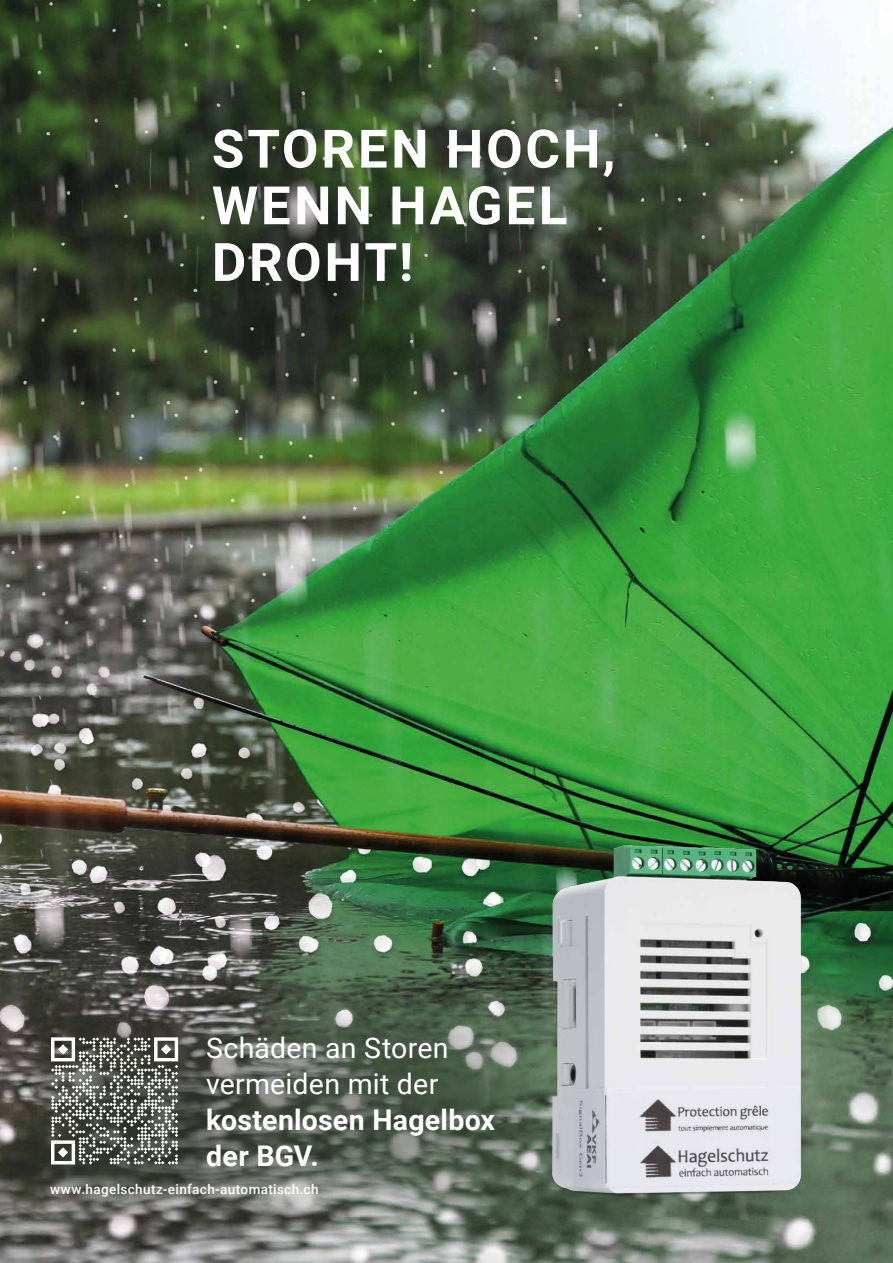
<style>
.page{position:relative;width:893px;height:1263px;background:#fff}
.page>*{position:absolute;margin:0;border:0;box-sizing:border-box;transform-origin:0 0}
.t1{font:700 52.95px/56.7px "Roboto";letter-spacing:.055em;color:#fff}
.t2{font:28.5px/36px "Roboto";letter-spacing:.005em;color:#fff}
.t3{font:700 28.5px/36px "Roboto";letter-spacing:.005em;color:#fff}
.t4{font:500 13.5px "Roboto";letter-spacing:.025em;color:#fff}
</style>
<div class="page">
<img style="left:0;top:0;width:893px;height:1263px">
<svg style="left:50px;top:1014px;width:458px;height:200px;background:#5e685d"></svg>
<svg style="left:26px;top:1018px;width:188px;height:184px;background:#4d4f48"></svg>
<img style="left:508px;top:798px;width:349px;height:428px">
<svg style="left:51px;top:1037px;width:127px;height:127px;background:#757772"></svg>
<h1 class="t1" style="left:212px;top:118px;width:405px">STOREN HOCH,<br>WENN HAGEL<br>DROHT!</h1>
<h2 class="t2" style="left:206px;top:1029px;width:244px">Schäden an Storen vermeiden mit der</h2>
<h2 class="t3" style="left:206px;top:1101px;width:290px">kostenlosen Hagelbox der BGV.</h2>
<p class="t4" style="left:50px;top:1179px;width:270px">www.hagelschutz-einfach-automatisch.ch</p>
</div>
